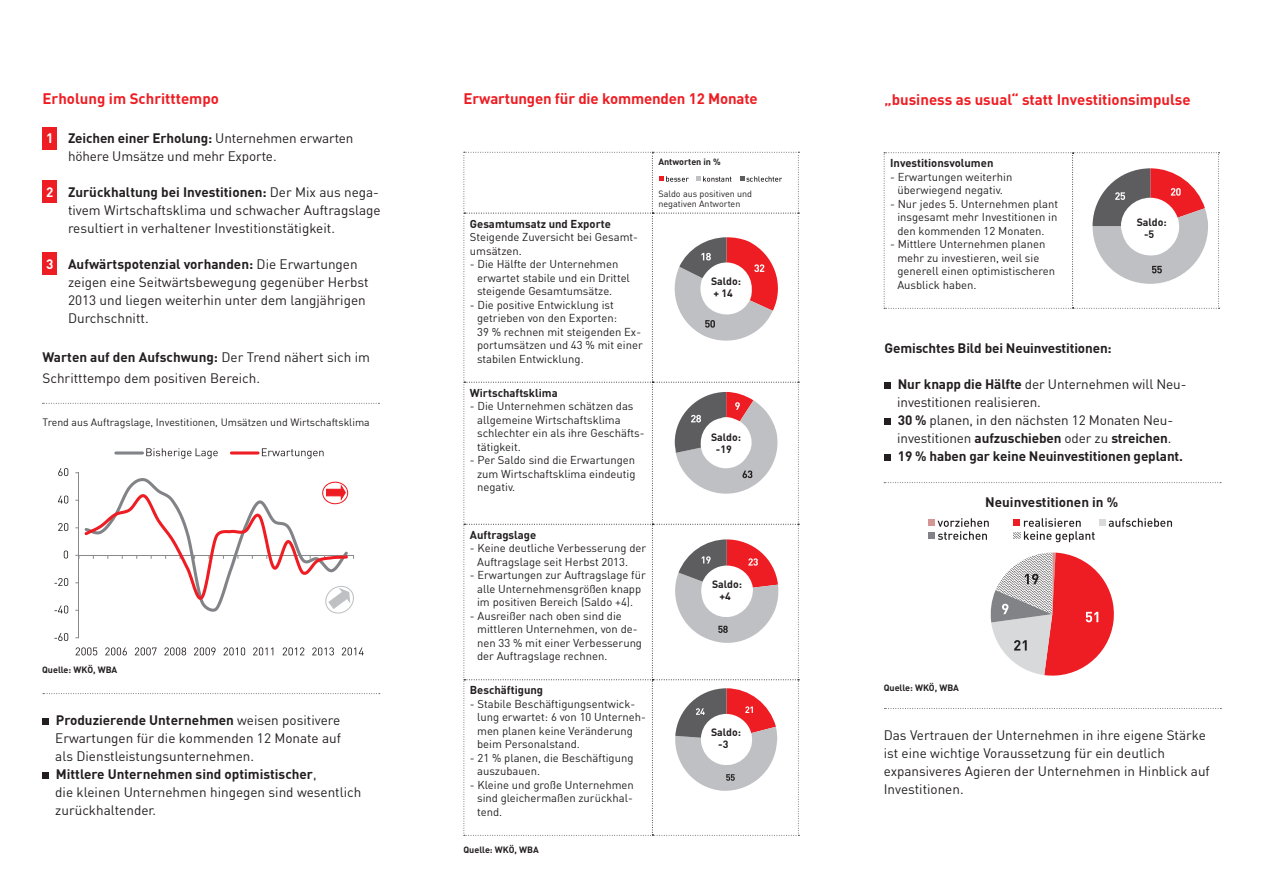
<style>
.page{position:relative;width:1263px;height:893px;background:#fff}
.page>*{position:absolute;margin:0;border:0;box-sizing:border-box;transform-origin:0 0}
.t1{font:700 15px "DIN";color:#ee1d23}
.t2{font:13.5px/18px "DIN";color:#231f20}
.t3{font:700 13.5px "DIN";letter-spacing:-.01em;color:#231f20}
.t4{font:700 13.5px "DIN";color:#fff}
.t5{font:11.25px/13.5px "DIN";color:#231f20}
.t6{font:700 11.25px "DIN";color:#231f20}
.t7{font:10.5px "DIN";color:#231f20}
.t8{font:700 10.5px/12px "DIN";color:#231f20;text-align:center}
.t9{font:700 9px "DIN";color:#231f20}
.t10{font:9px/10.5px "DIN";color:#231f20}
.s1{font-weight:700}
</style>
<div class="page">
<div style="left:884px;top:382px;width:7px;height:7px;background:#231f20"></div>
<div style="left:884px;top:418px;width:7px;height:7px;background:#231f20"></div>
<div style="left:884px;top:454px;width:7px;height:7px;background:#231f20"></div>
<div style="left:43px;top:127px;width:14px;height:22px;background:#ee1d23"></div>
<div style="left:43px;top:181px;width:14px;height:22px;background:#ee1d23"></div>
<div style="left:43px;top:253px;width:14px;height:22px;background:#ee1d23"></div>
<svg style="left:43px;top:403px;width:336px;height:1px"></svg>
<hr style="left:78px;top:473px;width:1px;height:165px;background:#87898c">
<svg style="left:54px;top:633px;width:14px;height:8px"></svg>
<svg style="left:54px;top:605px;width:14px;height:8px"></svg>
<svg style="left:54px;top:578px;width:14px;height:8px"></svg>
<svg style="left:64px;top:551px;width:4px;height:7px"></svg>
<svg style="left:58px;top:523px;width:10px;height:8px"></svg>
<svg style="left:58px;top:496px;width:10px;height:8px"></svg>
<svg style="left:58px;top:468px;width:10px;height:8px"></svg>
<svg style="left:76px;top:647px;width:21px;height:8px"></svg>
<svg style="left:105px;top:647px;width:22px;height:8px"></svg>
<svg style="left:135px;top:647px;width:22px;height:8px"></svg>
<svg style="left:164px;top:647px;width:22px;height:8px"></svg>
<svg style="left:194px;top:647px;width:22px;height:8px"></svg>
<svg style="left:224px;top:647px;width:21px;height:8px"></svg>
<svg style="left:253px;top:647px;width:20px;height:8px"></svg>
<svg style="left:283px;top:647px;width:21px;height:8px"></svg>
<svg style="left:312px;top:647px;width:22px;height:8px"></svg>
<svg style="left:342px;top:647px;width:22px;height:8px"></svg>
<svg style="left:114px;top:451px;width:30px;height:4px"></svg>
<svg style="left:146px;top:448px;width:72px;height:11px"></svg>
<svg style="left:230px;top:451px;width:30px;height:4px"></svg>
<svg style="left:262px;top:448px;width:62px;height:11px"></svg>
<svg style="left:75px;top:472px;width:279px;height:142px"></svg>
<svg style="left:43px;top:693px;width:337px;height:1px"></svg>
<div style="left:43px;top:718px;width:6px;height:7px;background:#231f20"></div>
<div style="left:43px;top:772px;width:6px;height:7px;background:#231f20"></div>
<svg style="left:884px;top:482px;width:337px;height:1px"></svg>
<svg style="left:990px;top:552px;width:124px;height:124px"></svg>
<div style="left:928px;top:519px;width:7px;height:7px;background:#d39693"></div>
<div style="left:1013px;top:519px;width:7px;height:7px;background:#ee1d23"></div>
<div style="left:1099px;top:519px;width:6px;height:7px;background:#d8d9db"></div>
<svg style="left:1109px;top:518px;width:63px;height:9px"></svg>
<div style="left:928px;top:532px;width:7px;height:7px;background:#818386"></div>
<svg style="left:937px;top:518px;width:52px;height:22px"></svg>
<svg style="left:1013px;top:532px;width:7px;height:7px"></svg>
<svg style="left:1024px;top:518px;width:71px;height:24px"></svg>
<svg style="left:463px;top:152px;width:336px;height:684px"></svg>
<svg style="left:884px;top:152px;width:335px;height:157px"></svg>
<svg style="left:884px;top:708px;width:337px;height:1px"></svg>
<h1 class="t1" style="left:43px;top:89px;width:178px">Erholung im Schritttempo</h1>
<p class="t2" style="left:68px;top:129px;width:287px"><span class="s1">Zeichen einer Erholung:</span> Unternehmen erwarten höhere Umsätze und mehr Exporte.</p>
<p class="t2" style="left:68px;top:183px;width:314px;text-align:justify"><span class="s1">Zurückhaltung bei Investitionen:</span> Der Mix aus nega&shy;tivem Wirtschaftsklima und schwacher Auftragslage resultiert in verhaltener Investitionstätigkeit.</p>
<p class="t2" style="left:68px;top:255px;width:302px"><span class="s1">Aufwärtspotenzial vorhanden:</span> Die Erwartungen zeigen eine Seitwärtsbewegung gegenüber Herbst 2013 und liegen weiterhin unter dem langjährigen Durchschnitt.</p>
<p class="t2" style="left:43px;top:346px;width:329px;line-height:21px"><span class="s1">Warten auf den Aufschwung:</span> Der Trend nähert sich im<br>Schritttempo dem positiven Bereich.</p>
<p class="t7" style="left:43px;top:416px;width:329px">Trend aus Auftragslage, Investitionen, Umsätzen und Wirtschaftsklima</p>
<p class="t4" style="left:46px;top:130px;width:9px">1</p>
<p class="t4" style="left:46px;top:183px;width:9px">2</p>
<p class="t4" style="left:46px;top:255px;width:9px">3</p>
<p class="t9" style="left:42px;top:663px;width:77px">Quelle: WKÖ, WBA</p>
<p class="t2" style="left:55px;top:711px;width:308px"><span class="s1">Produzierende Unternehmen</span> weisen positivere Erwartungen für die kommenden 12 Monate auf als Dienstleistungsunternehmen.<br><span class="s1">Mittlere Unternehmen sind optimistischer</span>,<br>die kleinen Unternehmen hingegen sind wesentlich zurückhaltender.</p>
<h1 class="t1" style="left:463px;top:89px;width:296px">Erwartungen für die kommenden 12 Monate</h1>
<p class="t6" style="left:470px;top:216px;width:142px">Gesamtumsatz und Exporte</p>
<p class="t5" style="left:470px;top:230px;width:170px">Steigende Zuversicht bei Gesamt&shy;umsätzen.</p>
<p class="t5" style="left:477px;top:257px;width:154px;text-indent:-7px">- Die Hälfte der Unternehmen erwartet stabile und ein Drittel steigende Gesamtumsätze.</p>
<p class="t5" style="left:477px;top:298px;width:167px;text-indent:-7px">- Die positive Entwicklung ist getrieben von den Exporten:<br>39 % rechnen mit steigenden Ex&shy;portumsätzen und 43 % mit einer stabilen Entwicklung.</p>
<p class="t6" style="left:470px;top:385px;width:89px">Wirtschaftsklima</p>
<p class="t5" style="left:477px;top:399px;width:169px;text-indent:-7px">- Die Unternehmen schätzen das allgemeine Wirtschaftsklima schlechter ein als ihre Geschäfts&shy;tätigkeit.</p>
<p class="t5" style="left:477px;top:453px;width:160px;text-align:justify;text-indent:-7px">- Per Saldo sind die Erwartungen zum Wirtschaftsklima eindeutig negativ.</p>
<p class="t6" style="left:470px;top:527px;width:68px">Auftragslage</p>
<p class="t5" style="left:477px;top:541px;width:171px;text-indent:-7px">- Keine deutliche Verbesserung der<br>Auftragslage seit Herbst 2013.</p>
<p class="t5" style="left:470px;top:568px;width:177px;text-align:center">- Erwartungen zur Auftragslage für alle Unternehmensgrößen knapp im positiven Bereich (Saldo +4).</p>
<p class="t5" style="left:477px;top:609px;width:166px;text-indent:-7px">- Ausreißer nach oben sind die mittleren Unternehmen, von de&shy;nen 33 % mit einer Verbesserung der Auftragslage rechnen.</p>
<p class="t6" style="left:470px;top:683px;width:75px">Beschäftigung</p>
<p class="t5" style="left:477px;top:697px;width:170px;text-indent:-7px">- Stabile Beschäftigungsentwick&shy;lung erwartet: 6 von 10 Unterneh&shy;men planen keine Veränderung beim Personalstand.</p>
<p class="t5" style="left:477px;top:751px;width:158px;text-indent:-7px">- 21 % planen, die Beschäftigung auszubauen.</p>
<p class="t5" style="left:477px;top:778px;width:158px;text-align:justify;text-indent:-7px">- Kleine und große Unternehmen sind gleichermaßen zurückhal&shy;tend.</p>
<p class="t9" style="left:463px;top:844px;width:77px">Quelle: WKÖ, WBA</p>
<p class="t9" style="left:658px;top:156px;width:64px">Antworten in %</p>
<p class="t10" style="left:658px;top:188px;width:95px">Saldo aus positiven und negativen Antworten</p>
<p class="t8" style="left:711px;top:275px;width:32px;text-align:left">Saldo: + 14</p>
<p class="t8" style="left:711px;top:431px;width:32px">Saldo: -19</p>
<p class="t8" style="left:712px;top:577px;width:32px">Saldo: +4</p>
<p class="t8" style="left:711px;top:725px;width:32px">Saldo: -3</p>
<h1 class="t1" style="left:884px;top:90px;width:308px">„business as usual“ statt Investitionsimpulse</h1>
<p class="t6" style="left:890px;top:156px;width:105px">Investitionsvolumen</p>
<p class="t5" style="left:890px;top:170px;width:124px;text-align:center">- Erwartungen weiterhin überwiegend negativ.</p>
<p class="t5" style="left:890px;top:197px;width:170px;text-align:center">- Nur jedes 5. Unternehmen plant insgesamt mehr Investitionen in den kommenden 12 Monaten.</p>
<p class="t5" style="left:897px;top:237px;width:159px;text-indent:-7px">- Mittlere Unternehmen planen mehr zu investieren, weil sie generell einen optimistischeren<br>Ausblick haben.</p>
<p class="t8" style="left:1137px;top:216px;width:32px">Saldo: -5</p>
<p class="t3" style="left:884px;top:339px;width:229px">Gemischtes Bild bei Neuinvestitionen:</p>
<p class="t2" style="left:897px;top:375px;width:291px"><span class="s1">Nur knapp die Hälfte</span> der Unternehmen will Neu&shy;investitionen realisieren.<br><span class="s1">30 %</span> planen, in den nächsten 12 Monaten Neu&shy;investitionen <span class="s1">aufzuschieben</span> oder zu <span class="s1">streichen</span>.<br><span class="s1">19 % haben gar keine Neuinvestitionen geplant.</span></p>
<p class="t3" style="left:985px;top:493px;width:135px">Neuinvestitionen in %</p>
<p class="t9" style="left:884px;top:682px;width:77px">Quelle: WKÖ, WBA</p>
<p class="t2" style="left:884px;top:725px;width:328px">Das Vertrauen der Unternehmen in ihre eigene Stärke ist eine wichtige Voraussetzung für ein deutlich expansiveres Agieren der Unternehmen in Hinblick auf Investitionen.</p>
</div>
